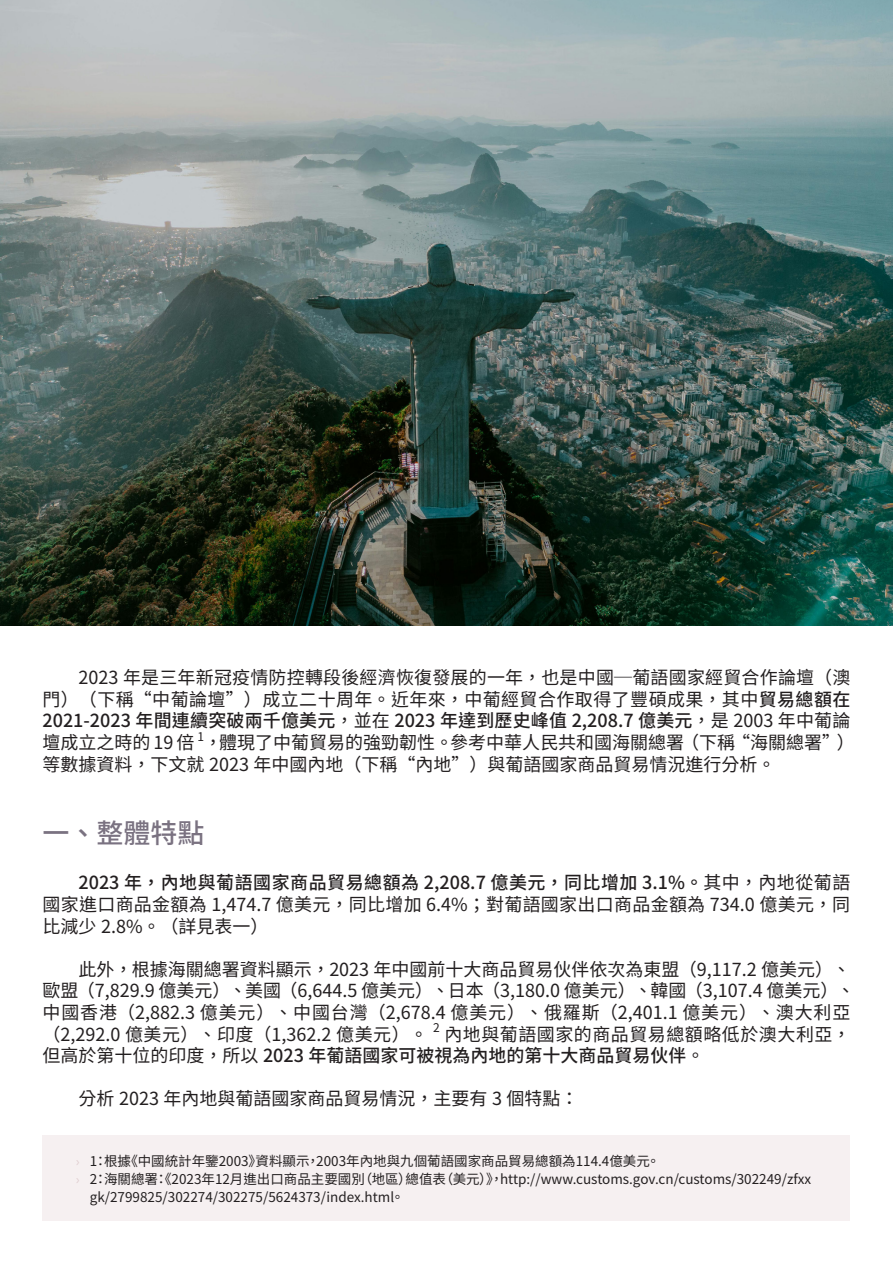
<style>
.page{position:relative;width:893px;height:1263px;background:#fff}
.page>*{position:absolute;margin:0;border:0;box-sizing:border-box;transform-origin:0 0}
.t1{font:500 27px "Noto Sans CJ Ktc";color:#7a7281}
.t2{font:18px/21.6px "Noto Sans CJ Ktc";color:#231f20;text-align:justify}
.t3{font:18px/21.6px "Noto Sans CJ Ktc";letter-spacing:.03em;color:#231f20}
.t4{font:13.5px/18px "Noto Sans CJ Ktc";color:#231f20}
.t5{font:12px "Noto Sans CJ Ktc";color:#231f20}
.s1{font-weight:500}
.s2{font-family:"Myriad Pro";color:#e0cdcf}
</style>
<div class="page">
<img style="left:0;top:0;width:893px;height:625px">
<div style="left:43px;top:1135px;width:807px;height:85px;background:#f6f0f1"></div>
<p class="t2" style="left:43px;top:667px;width:809px">　　2023 年是三年新冠疫情防控轉段後經濟恢復發展的一年，也是中國─葡語國家經貿合作論壇（澳門）（下稱“中葡論壇”）成立二十周年。近年來，中葡經貿合作取得了豐碩成果，其中<span class="s1">貿易總額在2021-2023 年間連續突破兩千億美元</span>，並在 <span class="s1">2023 年達到歷史峰值 2,208.7 億美元</span>，是 2003 年中葡論壇成立之時的 19 倍</p>
<p class="t5" style="left:197px;top:729px;width:8px">1</p>
<p class="t2" style="left:43px;top:732px;width:814px;text-indent:162px">，體現了中葡貿易的強勁韌性。參考中華人民共和國海關總署（下稱“海關總署”）等數據資料，下文就 2023 年中國內地（下稱“內地”）與葡語國家商品貿易情況進行分析。</p>
<p class="t1" style="left:43px;top:818px;width:164px">一、整體特點</p>
<p class="t2" style="left:43px;top:872px;width:809px">　　<span class="s1">2023 年，內地與葡語國家商品貿易總額為 2,208.7 億美元，同比增加 3.1%。</span>其中，內地從葡語國家進口商品金額為 1,474.7 億美元，同比增加 6.4%；對葡語國家出口商品金額為 734.0 億美元，同比減少 2.8%。（詳見表一）</p>
<p class="t2" style="left:43px;top:959px;width:814px;text-align:left">　　此外，根據海關總署資料顯示，2023 年中國前十大商品貿易伙伴依次為東盟（9,117.2 億美元）、歐盟（7,829.9 億美元）、美國（6,644.5 億美元）、日本（3,180.0 億美元）、韓國（3,107.4 億美元）、中國香港（2,882.3 億美元）、中國台灣（2,678.4 億美元）、俄羅斯（2,401.1 億美元）、澳大利亞（2,292.0 億美元）、印度（1,362.2 億美元）。</p>
<p class="t5" style="left:433px;top:1021px;width:8px">2</p>
<p class="t3" style="left:43px;top:1023px;width:809px;text-indent:402px">內地與葡語國家的商品貿易總額略低於澳大利亞，但高於第十位的印度，所以 <span class="s1">2023 年葡語國家可被視為內地的第十大商品貿易伙伴</span>。</p>
<p class="t2" style="left:43px;top:1088px;width:537px">　　分析 2023 年內地與葡語國家商品貿易情況，主要有 3 個特點：</p>
<p class="t4" style="left:76px;top:1153px;width:585px"><span class="s2">›</span> 1：根據《中國統計年鑒2003》資料顯示，2003年內地與九個葡語國家商品貿易總額為114.4億美元。</p>
<p class="t4" style="left:90px;top:1171px;width:723px;text-indent:-14px"><span class="s2">›</span> 2：海關總署：《2023年12月進出口商品主要國別（地區）總值表（美元）》，http://www.customs.gov.cn/customs/302249/zfxx gk/2799825/302274/302275/5624373/index.html。</p>
</div>
